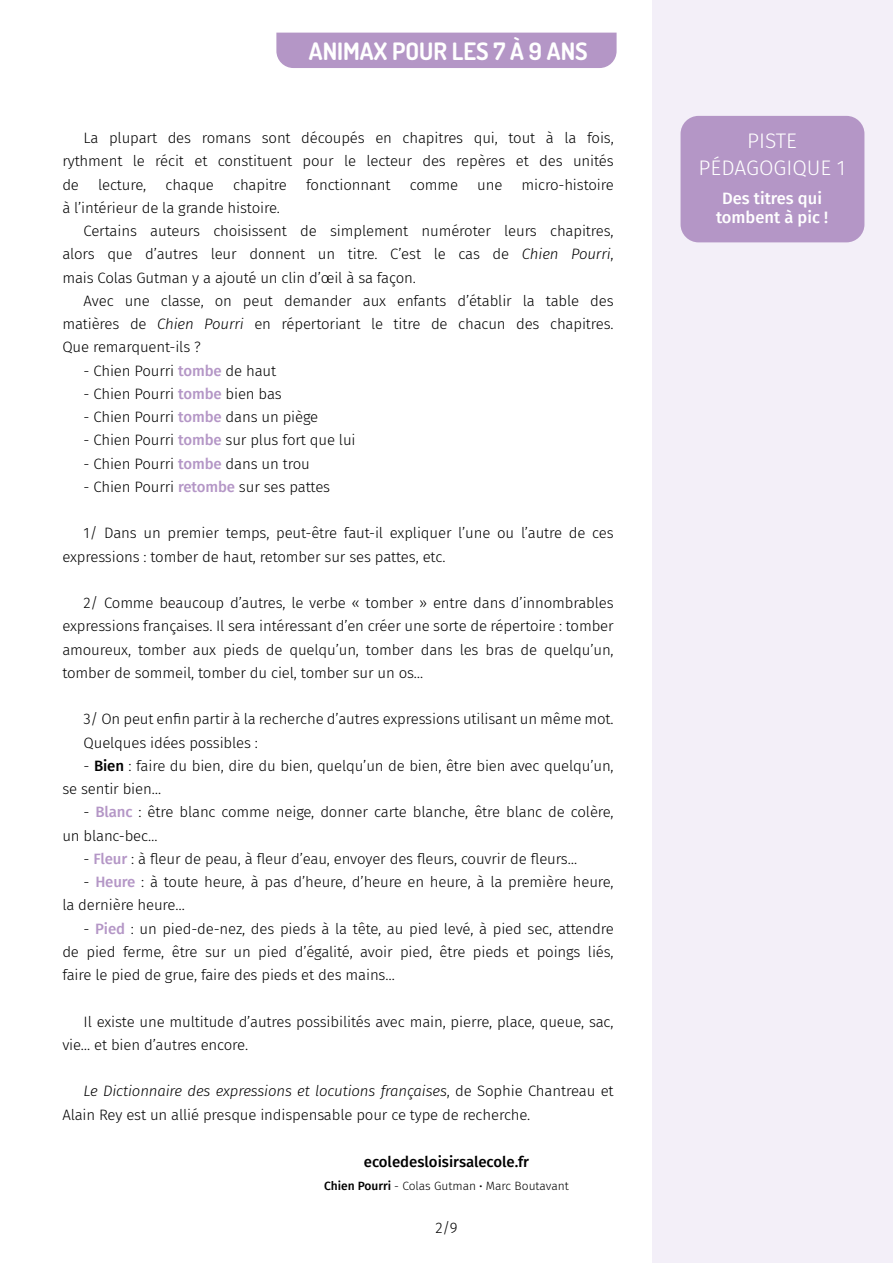
<style>
.page{position:relative;width:893px;height:1263px;background:#fff}
.page>*{position:absolute;margin:0;border:0;box-sizing:border-box;transform-origin:0 0}
.t1{font:700 24px "Dosis";color:#fff}
.t2{font:300 21px/27px "Fira Sans";color:#fff;text-align:center}
.t3{font:500 16.5px/19.8px "Fira Sans";color:#fff;text-align:center}
.t4{font:300 15px/23.2px "Fira Sans";letter-spacing:-.01em;color:#000}
.t5{font:500 15px "Fira Sans";color:#000}
.t6{font:300 12px "Fira Sans";color:#000}
.s1{font-style:italic}
.s2{font-weight:500;color:#b496c6}
.s3{font-weight:500}
</style>
<div class="page">
<div style="left:652px;top:0;width:241px;height:1263px;background:#f3eff8"></div>
<div style="left:276px;top:33px;width:341px;height:35px;background:#b496c6"></div>
<div style="left:680px;top:116px;width:184px;height:126px;background:#b496c6;border-radius:18px"></div>
<h1 class="t1" style="left:309px;top:35px;width:280px">ANIMAX POUR LES 7 À 9 ANS</h1>
<p class="t4" style="left:62px;top:126px;width:553px;text-align:justify;text-indent:21px">La plupart des romans sont découpés en chapitres qui, tout à la fois, rythment le récit et constituent pour le lecteur des repères et des unités de</p>
<p class="t4" style="left:98px;top:173px;width:50px">lecture,</p>
<p class="t4" style="left:165px;top:173px;width:50px">chaque</p>
<p class="t4" style="left:233px;top:173px;width:55px">chapitre</p>
<p class="t4" style="left:306px;top:173px;width:86px">fonctionnant</p>
<p class="t4" style="left:410px;top:173px;width:50px">comme</p>
<p class="t4" style="left:477px;top:173px;width:27px">une</p>
<p class="t4" style="left:522px;top:173px;width:94px">micro-histoire</p>
<p class="t4" style="left:62px;top:196px;width:219px">à l’intérieur de la grande histoire.</p>
<p class="t4" style="left:84px;top:219px;width:532px">Certains auteurs choisissent de simplement numéroter leurs chapitres,</p>
<p class="t4" style="left:62px;top:242px;width:553px">alors que d’autres leur donnent un titre. C’est le cas de <span class="s1">Chien Pourri</span>,</p>
<p class="t4" style="left:62px;top:266px;width:355px">mais Colas Gutman y a ajouté un clin d’oeil à sa façon.</p>
<p class="t4" style="left:84px;top:289px;width:532px">Avec une classe, on peut demander aux enfants d’établir la table des</p>
<p class="t4" style="left:62px;top:312px;width:553px">matières de <span class="s1">Chien Pourri</span> en répertoriant le titre de chacun des chapitres.</p>
<p class="t4" style="left:62px;top:335px;width:140px">Que remarquent-ils ?</p>
<p class="t4" style="left:84px;top:359px;width:194px">- Chien Pourri <span class="s2">tombe</span> de haut</p>
<p class="t4" style="left:84px;top:382px;width:200px">- Chien Pourri <span class="s2">tombe</span> bien bas</p>
<p class="t4" style="left:84px;top:405px;width:236px">- Chien Pourri <span class="s2">tombe</span> dans un piège</p>
<p class="t4" style="left:84px;top:428px;width:273px">- Chien Pourri <span class="s2">tombe</span> sur plus fort que lui</p>
<p class="t4" style="left:84px;top:452px;width:228px">- Chien Pourri <span class="s2">tombe</span> dans un trou</p>
<p class="t4" style="left:84px;top:475px;width:248px">- Chien Pourri <span class="s2">retombe</span> sur ses pattes</p>
<p class="t4" style="left:62px;top:521px;width:553px;text-indent:21px">1/ Dans un premier temps, peut-être faut-il expliquer l’une ou l’autre de ces expressions : tomber de haut, retomber sur ses pattes, etc.</p>
<p class="t4" style="left:62px;top:591px;width:553px;text-align:justify;text-indent:21px">2/ Comme beaucoup d’autres, le verbe « tomber » entre dans d’innombrables expressions françaises. Il sera intéressant d’en créer une sorte de répertoire : tomber amoureux, tomber aux pieds de quelqu’un, tomber dans les bras de quelqu’un, tomber de sommeil, tomber du ciel, tomber sur un os…</p>
<p class="t4" style="left:84px;top:707px;width:532px">3/ On peut enfin partir à la recherche d’autres expressions utilisant un même mot.<br>Quelques idées possibles :</p>
<p class="t4" style="left:62px;top:754px;width:553px;text-indent:21px">- <span class="s3">Bien</span> : faire du bien, dire du bien, quelqu’un de bien, être bien avec quelqu’un, se sentir bien…</p>
<p class="t4" style="left:62px;top:800px;width:553px;text-indent:21px">- <span class="s2">Blanc</span> : être blanc comme neige, donner carte blanche, être blanc de colère, un blanc-bec…</p>
<p class="t4" style="left:84px;top:847px;width:495px">- <span class="s2">Fleur</span> : à fleur de peau, à fleur d’eau, envoyer des fleurs, couvrir de fleurs…</p>
<p class="t4" style="left:62px;top:870px;width:553px;text-indent:21px">- <span class="s2">Heure</span> : à toute heure, à pas d’heure, d’heure en heure, à la première heure, la dernière heure…</p>
<p class="t4" style="left:62px;top:917px;width:553px;text-align:justify;text-indent:21px">- <span class="s2">Pied</span> : un pied-de-nez, des pieds à la tête, au pied levé, à pied sec, attendre de pied ferme, être sur un pied d’égalité, avoir pied, être pieds et poings liés, faire le pied de grue, faire des pieds et des mains…</p>
<p class="t4" style="left:62px;top:1010px;width:553px;text-indent:21px">Il existe une multitude d’autres possibilités avec main, pierre, place, queue, sac, vie… et bien d’autres encore.</p>
<p class="t4" style="left:62px;top:1079px;width:553px;text-indent:21px"><span class="s1">Le Dictionnaire des expressions et locutions françaises</span>, de Sophie Chantreau et<br>Alain Rey est un allié presque indispensable pour ce type de recherche.</p>
<p class="t5" style="left:364px;top:1150px;width:167px">ecoledesloisirsalecole.fr</p>
<p class="t6" style="left:324px;top:1177px;width:246px"><span class="s3">Chien Pourri</span> - Colas Gutman <span class="s3">·</span> Marc Boutavant</p>
<p class="t4" style="left:435px;top:1216px;width:24px">2/9</p>
<h2 class="t2" style="left:699px;top:127px;width:148px">PISTE<br>PÉDAGOGIQUE 1</h2>
<p class="t3" style="left:716px;top:187px;width:113px">Des titres qui tombent à pic !</p>
</div>
